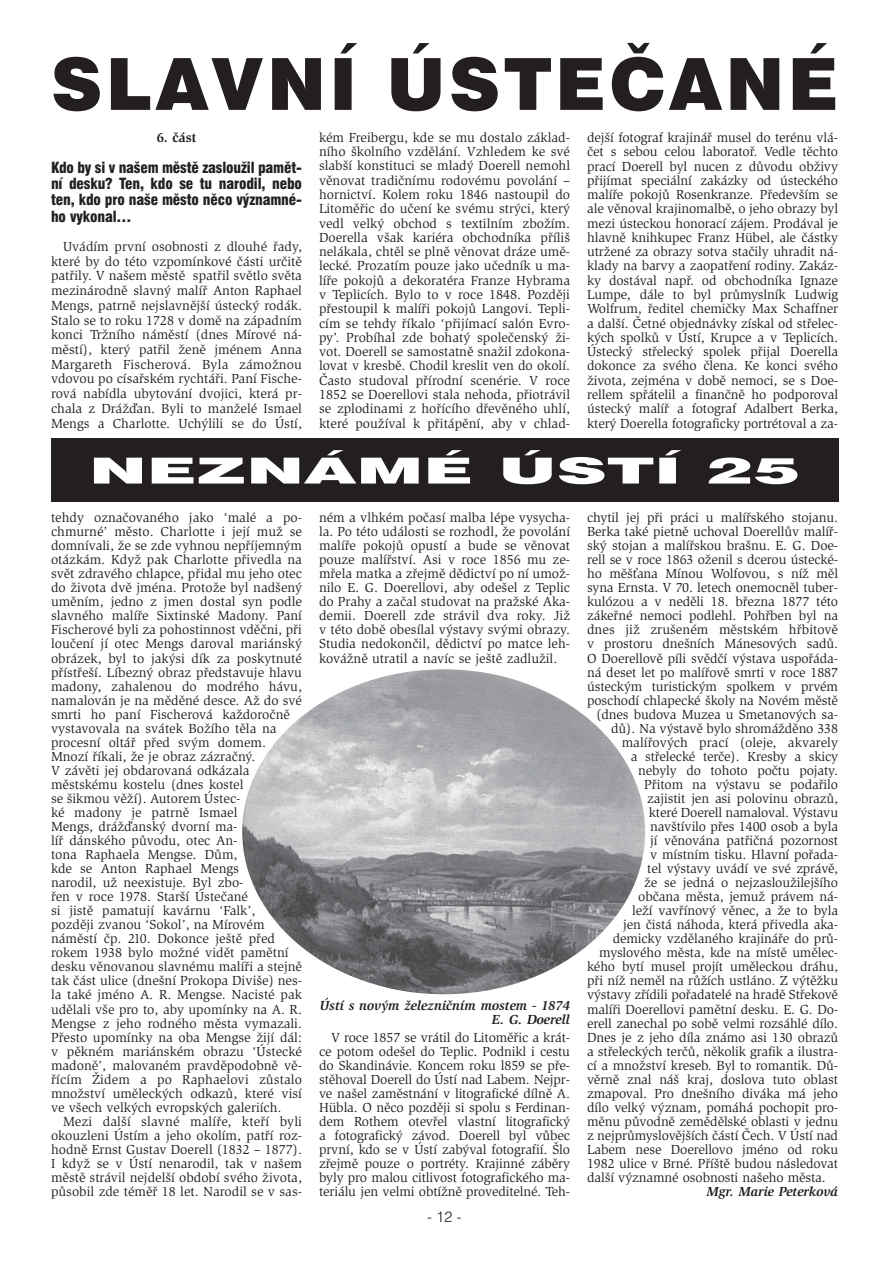
<style>
.page{position:relative;width:893px;height:1263px;background:#fff}
.page>*{position:absolute;margin:0;border:0;box-sizing:border-box;transform-origin:0 0}
.t1{font:72px "Swiss 721 AT Black";letter-spacing:.05em;color:#231f20}
.t2{font:36px "Swiss 721 AT Black";color:#fff;scale:1.97 1}
.t3{font:condensed 15px/16.2px "Swiss 721 AT Black";letter-spacing:-.01em;color:#231f20;text-align:justify}
.t4{font:15px "Swiss 721 AT Light";color:#231f20}
.t5{font:13.5px/14.1px "Slimbach CE";letter-spacing:-.01em;color:#231f20;text-align:justify}
.t6{font:italic 700 13.5px/14.1px "Slimbach CE";color:#231f20;text-align:right}
.t7{font:700 13.5px "Slimbach CE";color:#231f20}
</style>
<div class="page">
<div style="left:51px;top:439px;width:787px;height:63px;background:#231f20"></div>
<img style="left:242px;top:669px;width:403px;height:325px;border-radius:50%">
<h1 class="t1" style="left:51px;top:59px;width:788px">SLAVNÍ ÚSTEČANÉ</h1>
<p class="t7" style="left:157px;top:132px;width:41px">6. část</p>
<p class="t3" style="left:51px;top:161px;width:252px">Kdo by si v našem městě zasloužil pamět&shy;ní desku? Ten, kdo se tu narodil, nebo ten, kdo pro naše město něco významné&shy;ho vykonal…</p>
<p class="t5" style="left:51px;top:240px;width:252px;line-height:14.7px;text-indent:12px">Uvádím první osobnosti z dlouhé řady, které by do této vzpomínkové části určitě patřily. V našem městě spatřil světlo světa mezinárodně slavný malíř Anton Raphael Mengs, patrně nejslavnější ústecký rodák.<br>Stalo se to roku 1728 v domě na západním konci Tržního náměstí (dnes Mírové ná&shy;městí), který patřil ženě jménem Anna Margareth Fischerová. Byla zámožnou vdovou po císařském rychtáři. Paní Fische&shy;rová nabídla ubytování dvojici, která pr&shy;chala z Drážďan. Byli to manželé Ismael Mengs a Charlotte. Uchýlili se do Ústí,</p>
<p class="t5" style="left:319px;top:132px;width:252px">kém Freibergu, kde se mu dostalo základ&shy;ního školního vzdělání. Vzhledem ke své slabší konstituci se mladý Doerell nemohl věnovat tradičnímu rodovému povolání – hornictví. Kolem roku 1846 nastoupil do Litoměřic do učení ke svému strýci, který vedl velký obchod s textilním zbožím.<br>Doerella však kariéra obchodníka příliš nelákala, chtěl se plně věnovat dráze umě&shy;lecké. Prozatím pouze jako učedník u ma&shy;líře pokojů a dekoratéra Franze Hybrama v Teplicích. Bylo to v roce 1848. Později přestoupil k malíři pokojů Langovi. Tepli&shy;cím se tehdy říkalo ‘přijímací salón Evro&shy;py’. Probíhal zde bohatý společenský ži&shy;vot. Doerell se samostatně snažil zdokona&shy;lovat v kresbě. Chodil kreslit ven do okolí.<br>Často studoval přírodní scenérie. V roce 1852 se Doerellovi stala nehoda, přiotrávil se zplodinami z hořícího dřevěného uhlí, které používal k přitápění, aby v chlad-</p>
<p class="t5" style="left:587px;top:132px;width:252px">dejší fotograf krajinář musel do terénu vlá&shy;čet s sebou celou laboratoř. Vedle těchto prací Doerell byl nucen z důvodu obživy přijímat speciální zakázky od ústeckého malíře pokojů Rosenkranze. Především se ale věnoval krajinomalbě, o jeho obrazy byl mezi ústeckou honorací zájem. Prodával je hlavně knihkupec Franz Hübel, ale částky utržené za obrazy sotva stačily uhradit ná&shy;klady na barvy a zaopatření rodiny. Zakáz&shy;ky dostával např. od obchodníka Ignaze Lumpe, dále to byl průmyslník Ludwig Wolfrum, ředitel chemičky Max Schaffner a další. Četné objednávky získal od střelec&shy;kých spolků v Ústí, Krupce a v Teplicích.<br>Ústecký střelecký spolek přijal Doerella dokonce za svého člena. Ke konci svého života, zejména v době nemoci, se s Doe&shy;rellem spřátelil a finančně ho podporoval ústecký malíř a fotograf Adalbert Berka, který Doerella fotograficky portrétoval a za-</p>
<h2 class="t2" style="left:89px;top:458px;width:362px">NEZNÁMÉ ÚSTÍ 25</h2>
<p class="t5" style="left:51px;top:512px;width:252px;text-align:left">tehdy označovaného jako ‘malé a po&shy;chmurné’ město. Charlotte i její muž se domnívali, že se zde vyhnou nepříjemným otázkám. Když pak Charlotte přivedla na svět zdravého chlapce, přidal mu jeho otec do života dvě jména. Protože byl nadšený uměním, jedno z jmen dostal syn podle slavného malíře Sixtinské Madony. Paní Fischerové byli za pohostinnost vděčni, při loučení jí otec Mengs daroval mariánský obrázek, byl to jakýsi dík za poskytnuté přístřeší. Líbezný obraz představuje hlavu madony, zahalenou do modrého hávu, namalován je na měděné desce. Až do své smrti ho paní Fischerová každoročně vystavovala na svátek Božího těla na procesní oltář před svým domem.<br>Mnozí říkali, že je obraz zázračný.<br>V závěti jej obdarovaná odkázala městskému kostelu (dnes kostel<br>se šikmou věží). Autorem Ústec-<br>ké madony je patrně Ismael<br>Mengs, drážďanský dvorní ma-<br>líř dánského původu, otec An-<br>tona Raphaela Mengse. Dům,<br>kde se Anton Raphael Mengs<br>narodil, už neexistuje. Byl zbo-<br>řen v roce 1978. Starší Ústečané<br>si jistě pamatují kavárnu ‘Falk’,<br>později zvanou ‘Sokol’, na Mírovém náměstí čp. 210. Dokonce ještě před rokem 1938 bylo možné vidět pamětní desku věnovanou slavnému malíři a stejně tak část ulice (dnešní Prokopa Diviše) nes&shy;la také jméno A. R. Mengse. Nacisté pak udělali vše pro to, aby upomínky na A. R.<br>Mengse z jeho rodného města vymazali.<br>Přesto upomínky na oba Mengse žijí dál: v pěkném mariánském obrazu ‘Ústecké madoně’, malovaném pravděpodobně vě&shy;řícím Židem a po Raphaelovi zůstalo množství uměleckých odkazů, které visí ve všech velkých evropských galeriích.</p>
<p class="t5" style="left:51px;top:1116px;width:252px;text-indent:12px">Mezi další slavné malíře, kteří byli okouzleni Ústím a jeho okolím, patří roz&shy;hodně Ernst Gustav Doerell (1832 – 1877).<br>I když se v Ústí nenarodil, tak v našem městě strávil nejdelší období svého života, působil zde téměř 18 let. Narodil se v sas-</p>
<p class="t5" style="left:319px;top:512px;width:252px">ném a vlhkém počasí malba lépe vysycha&shy;la. Po této události se rozhodl, že povolání malíře pokojů opustí a bude se věnovat pouze malířství. Asi v roce 1856 mu ze&shy;mřela matka a zřejmě dědictví po ní umož&shy;nilo E. G. Doerellovi, aby odešel z Teplic do Prahy a začal studovat na pražské Aka&shy;demii. Doerell zde strávil dva roky. Již v této době obesílal výstavy svými obrazy.<br>Studia nedokončil, dědictví po matce leh&shy;kovážně utratil a navíc se ještě zadlužil.</p>
<p class="t6" style="left:320px;top:999px;width:252px">Ústí s novým železničním mostem - 1874<br>E. G. Doerell</p>
<p class="t5" style="left:319px;top:1031px;width:252px;text-indent:12px">V roce 1857 se vrátil do Litoměřic a krát&shy;ce potom odešel do Teplic. Podnikl i cestu do Skandinávie. Koncem roku l859 se pře&shy;stěhoval Doerell do Ústí nad Labem. Nejpr&shy;ve našel zaměstnání v litografické dílně A.<br>Hübla. O něco později si spolu s Ferdinan&shy;dem Rothem otevřel vlastní litografický a fotografický závod. Doerell byl vůbec první, kdo se v Ústí zabýval fotografií. Šlo zřejmě pouze o portréty. Krajinné záběry byly pro malou citlivost fotografického ma&shy;teriálu jen velmi obtížně proveditelné. Teh-</p>
<p class="t4" style="left:427px;top:1211px;width:36px">- 12 -</p>
<p class="t5" style="left:587px;top:512px;width:252px">chytil jej při práci u malířského stojanu.</p>
<p class="t5" style="left:587px;top:526px;width:252px">Berka také pietně uchoval Doerellův malíř-</p>
<p class="t5" style="left:587px;top:540px;width:252px">ský stojan a malířskou brašnu. E. G. Doe-</p>
<p class="t5" style="left:587px;top:554px;width:252px">rell se v roce 1863 oženil s dcerou ústecké-</p>
<p class="t5" style="left:587px;top:568px;width:252px">ho měšťana Mínou Wolfovou, s níž měl</p>
<p class="t5" style="left:587px;top:582px;width:252px">syna Ernsta. V 70. letech onemocněl tuber-</p>
<p class="t5" style="left:587px;top:596px;width:252px">kulózou a v neděli 18. března 1877 této</p>
<p class="t5" style="left:587px;top:610px;width:252px">zákeřné nemoci podlehl. Pohřben byl na</p>
<p class="t5" style="left:587px;top:624px;width:252px">dnes již zrušeném městském hřbitově</p>
<p class="t5" style="left:587px;top:638px;width:252px">v prostoru dnešních Mánesových sadů.</p>
<p class="t5" style="left:587px;top:652px;width:252px">O Doerellově píli svědčí výstava uspořáda-</p>
<p class="t5" style="left:587px;top:666px;width:252px">ná deset let po malířově smrti v roce 1887</p>
<p class="t5" style="left:587px;top:680px;width:252px">ústeckým turistickým spolkem v prvém</p>
<p class="t5" style="left:587px;top:694px;width:252px">poschodí chlapecké školy na Novém městě</p>
<p class="t5" style="left:596px;top:708px;width:243px">(dnes budova Muzea u Smetanových sa-</p>
<p class="t5" style="left:611px;top:722px;width:228px">dů). Na výstavě bylo shromážděno 338</p>
<p class="t5" style="left:621px;top:736px;width:218px">malířových prací (oleje, akvarely</p>
<p class="t5" style="left:630px;top:751px;width:209px">a střelecké terče). Kresby a skicy</p>
<p class="t5" style="left:638px;top:765px;width:201px">nebyly do tohoto počtu pojaty.</p>
<p class="t5" style="left:644px;top:779px;width:195px">Přitom na výstavu se podařilo</p>
<p class="t5" style="left:647px;top:793px;width:192px">zajistit jen asi polovinu obrazů,</p>
<p class="t5" style="left:648px;top:807px;width:191px">které Doerell namaloval. Výstavu</p>
<p class="t5" style="left:650px;top:821px;width:189px">navštívilo přes 1400 osob a byla</p>
<p class="t5" style="left:650px;top:835px;width:189px">jí věnována patřičná pozornost</p>
<p class="t5" style="left:650px;top:849px;width:189px">v místním tisku. Hlavní pořada-</p>
<p class="t5" style="left:647px;top:863px;width:192px">tel výstavy uvádí ve své zprávě,</p>
<p class="t5" style="left:644px;top:877px;width:195px">že se jedná o nejzasloužilejšího</p>
<p class="t5" style="left:638px;top:891px;width:201px">občana města, jemuž právem ná-</p>
<p class="t5" style="left:632px;top:905px;width:207px">leží vavřínový věnec, a že to byla</p>
<p class="t5" style="left:623px;top:919px;width:216px">jen čistá náhoda, která přivedla aka-</p>
<p class="t5" style="left:612px;top:933px;width:227px">demicky vzdělaného krajináře do prů-</p>
<p class="t5" style="left:599px;top:947px;width:240px">myslového města, kde na místě umělec-</p>
<p class="t5" style="left:587px;top:961px;width:252px">kého bytí musel projít uměleckou dráhu,</p>
<p class="t5" style="left:587px;top:975px;width:252px">při níž neměl na růžích ustláno. Z výtěžku</p>
<p class="t5" style="left:587px;top:989px;width:252px">výstavy zřídili pořadatelé na hradě Střekově</p>
<p class="t5" style="left:587px;top:1003px;width:252px">malíři Doerellovi pamětní desku. E. G. Do-</p>
<p class="t5" style="left:587px;top:1017px;width:252px">erell zanechal po sobě velmi rozsáhlé dílo.</p>
<p class="t5" style="left:587px;top:1031px;width:252px">Dnes je z jeho díla známo asi 130 obrazů</p>
<p class="t5" style="left:587px;top:1045px;width:252px">a střeleckých terčů, několik grafik a ilustra-</p>
<p class="t5" style="left:587px;top:1059px;width:252px">cí a množství kreseb. Byl to romantik. Dů-</p>
<p class="t5" style="left:587px;top:1073px;width:252px">věrně znal náš kraj, doslova tuto oblast</p>
<p class="t5" style="left:587px;top:1087px;width:252px">zmapoval. Pro dnešního diváka má jeho</p>
<p class="t5" style="left:587px;top:1102px;width:252px">dílo velký význam, pomáhá pochopit pro-</p>
<p class="t5" style="left:587px;top:1116px;width:252px">měnu původně zemědělské oblasti v jednu</p>
<p class="t5" style="left:587px;top:1130px;width:252px">z nejprůmyslovějších částí Čech. V Ústí nad</p>
<p class="t5" style="left:587px;top:1144px;width:252px">Labem nese Doerellovo jméno od roku</p>
<p class="t5" style="left:587px;top:1158px;width:252px">1982 ulice v Brné. Příště budou následovat</p>
<p class="t5" style="left:587px;top:1172px;width:240px">další významné osobnosti našeho města.</p>
<p class="t6" style="left:707px;top:1186px;width:133px">Mgr. Marie Peterková</p>
</div>
